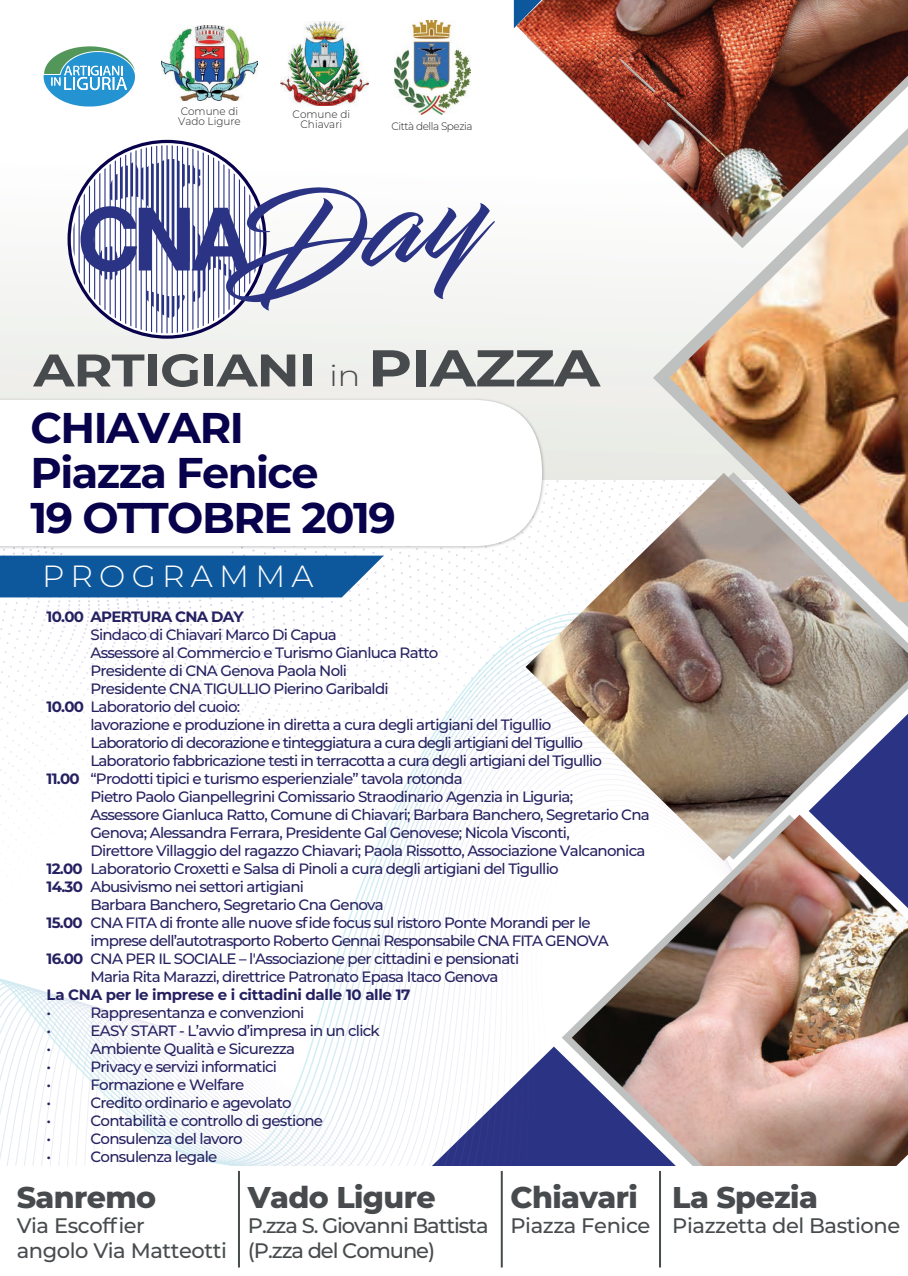
<style>
.page{position:relative;width:908px;height:1276px;background:#fff}
.page>*{position:absolute;margin:0;border:0;box-sizing:border-box;transform-origin:0 0}
.t1{font:700 45.6px "Montserrat";letter-spacing:-.02em;color:#484b4d;scale:1.17 1}
.t2{font:700 43px/45px "Montserrat";letter-spacing:-.035em;color:#08014c}
.t3{font:300 30.6px "Montserrat";letter-spacing:.2em;color:#fff}
.t4{font:800 30px "Montserrat";letter-spacing:-.02em;color:#484b4d}
.t5{font:500 21px/25.2px "Montserrat";letter-spacing:-.02em;color:#484b4d}
.t6{font:500 21px/25.2px "Montserrat";letter-spacing:-.05em;color:#484b4d}
.t7{font:500 15px "Montserrat";letter-spacing:-.05em;color:#252161}
.t8{font:500 15px "Montserrat";letter-spacing:-.07em;color:#252161}
.t9{font:700 15px "Montserrat";letter-spacing:-.02em;color:#252161}
.t10{font:700 15px "Montserrat";letter-spacing:-.05em;color:#252161}
.t11{font:300 10.8px/10.1px "Montserrat";color:#231f20;scale:.96 1}
.t12{font:300 10.8px "Montserrat";letter-spacing:-.04em;color:#231f20;scale:.96 1}
.s1{font-weight:300;font-size:29.3px}
.s2{font-size:51.7px}
.s3{font-weight:700}
</style>
<div class="page">
<div style="left:0;top:0;width:907px;height:480px;background:#f6f7f6"></div>
<svg style="left:0;top:836px;width:561px;height:329px"></svg>
<img style="left:0;top:396px;width:546px;height:155px">
<div style="left:0;top:400px;width:542px;height:146px;background:#fff"></div>
<svg style="left:73px;top:145px;width:422px;height:188px"></svg>
<svg style="left:652px;top:362px;width:17px;height:110px;fill:#ebece7"></svg>
<img style="left:669px;top:248px;width:238px;height:224px">
<img style="left:525px;top:473px;width:382px;height:388px">
<svg style="left:731px;top:237px;width:176px;height:11px"></svg>
<svg style="left:0;top:555px;width:383px;height:42px;background:#1d63a2"></svg>
<svg style="left:513px;top:0;width:13px;height:28px"></svg>
<img style="left:571px;top:814px;width:336px;height:351px">
<img style="left:526px;top:0;width:381px;height:237px">
<svg style="left:44px;top:46px;width:91px;height:60px"></svg>
<img style="left:394px;top:20px;width:76px;height:94px">
<img style="left:161px;top:25px;width:96px;height:76px">
<img style="left:281px;top:22px;width:87px;height:83px">
<hr style="left:238px;top:1171px;width:2px;height:96px;background:#484b4d">
<hr style="left:500px;top:1171px;width:2px;height:96px;background:#484b4d">
<hr style="left:658px;top:1171px;width:2px;height:96px;background:#484b4d">
<p class="t11" style="left:178px;top:105px;width:67px">Comune di<br>Vado Ligure</p>
<p class="t11" style="left:292px;top:109px;width:61px;text-align:center">Comune di<br>Chiavari</p>
<p class="t12" style="left:391px;top:118px;width:86px">Città della Spezia</p>
<h1 class="t1" style="left:33px;top:337px;width:485px">ARTIGIANI <span class="s1">in</span> <span class="s2">PIAZZA</span></h1>
<h2 class="t2" style="left:30px;top:403px;width:366px">CHIAVARI<br>Piazza Fenice<br>19 OTTOBRE 2019</h2>
<h3 class="t3" style="left:42px;top:556px;width:273px">PROGRAMMA</h3>
<p class="t10" style="left:47px;top:606px;width:198px">10.00 APERTURA CNA DAY</p>
<p class="t7" style="left:90px;top:624px;width:248px">Sindaco di Chiavari Marco Di Capua</p>
<p class="t7" style="left:90px;top:642px;width:349px">Assessore al Commercio e Turismo Gianluca Ratto</p>
<p class="t7" style="left:90px;top:660px;width:258px">Presidente di CNA Genova Paola Noli</p>
<p class="t7" style="left:90px;top:678px;width:299px">Presidente CNA TIGULLIO Pierino Garibaldi</p>
<p class="t7" style="left:47px;top:696px;width:195px"><span class="s3">10.00</span> Laboratorio del cuoio:</p>
<p class="t7" style="left:90px;top:714px;width:462px">lavorazione e produzione in diretta a cura degli artigiani del Tigullio</p>
<p class="t8" style="left:90px;top:732px;width:494px">Laboratorio di decorazione e tinteggiatura a cura degli artigiani del Tigullio</p>
<p class="t7" style="left:90px;top:750px;width:513px">Laboratorio fabbricazione testi in terracotta a cura degli artigiani del Tigullio</p>
<p class="t7" style="left:47px;top:768px;width:417px"><span class="s3">11.00</span> “Prodotti tipici e turismo esperienziale” tavola rotonda</p>
<p class="t7" style="left:90px;top:786px;width:484px">Pietro Paolo Gianpellegrini Comissario Straodinario Agenzia in Liguria;</p>
<p class="t7" style="left:90px;top:804px;width:560px">Assessore Gianluca Ratto, Comune di Chiavari; Barbara Banchero, Segretario Cna</p>
<p class="t7" style="left:90px;top:822px;width:480px">Genova; Alessandra Ferrara, Presidente Gal Genovese; Nicola Visconti,</p>
<p class="t7" style="left:90px;top:840px;width:556px">Direttore Villaggio del ragazzo Chiavari; Paola Rissotto, Associazione Valcanonica</p>
<p class="t7" style="left:47px;top:858px;width:513px"><span class="s3">12.00</span> Laboratorio Croxetti e Salsa di Pinoli a cura degli artigiani del Tigullio</p>
<p class="t7" style="left:47px;top:876px;width:259px"><span class="s3">14.30</span> Abusivismo nei settori artigiani</p>
<p class="t7" style="left:90px;top:894px;width:295px">Barbara Banchero, Segretario Cna Genova</p>
<p class="t7" style="left:47px;top:912px;width:545px"><span class="s3">15.00</span> CNA FITA di fronte alle nuove sfide focus sul ristoro Ponte Morandi per le</p>
<p class="t7" style="left:90px;top:930px;width:519px">imprese dell’autotrasporto Roberto Gennai Responsabile CNA FITA GENOVA</p>
<p class="t7" style="left:47px;top:948px;width:474px"><span class="s3">16.00</span> CNA PER IL SOCIALE – l'Associazione per cittadini e pensionati</p>
<p class="t7" style="left:90px;top:966px;width:409px">Maria Rita Marazzi, direttrice Patronato Epasa Itaco Genova</p>
<p class="t9" style="left:47px;top:984px;width:365px">La CNA per le imprese e i cittadini dalle 10 alle 17</p>
<p class="t7" style="left:47px;top:1002px;width:6px">•</p>
<p class="t7" style="left:90px;top:1002px;width:215px">Rappresentanza e convenzioni</p>
<p class="t7" style="left:47px;top:1020px;width:6px">•</p>
<p class="t7" style="left:90px;top:1020px;width:291px">EASY START - L’avvio d’impresa in un click</p>
<p class="t7" style="left:47px;top:1038px;width:6px">•</p>
<p class="t7" style="left:90px;top:1038px;width:206px">Ambiente Qualità e Sicurezza</p>
<p class="t7" style="left:47px;top:1056px;width:6px">•</p>
<p class="t7" style="left:90px;top:1056px;width:188px">Privacy e servizi informatici</p>
<p class="t7" style="left:47px;top:1074px;width:6px">•</p>
<p class="t7" style="left:90px;top:1074px;width:155px">Formazione e Welfare</p>
<p class="t7" style="left:47px;top:1092px;width:6px">•</p>
<p class="t7" style="left:90px;top:1092px;width:203px">Credito ordinario e agevolato</p>
<p class="t7" style="left:47px;top:1110px;width:6px">•</p>
<p class="t7" style="left:90px;top:1110px;width:234px">Contabilità e controllo di gestione</p>
<p class="t7" style="left:47px;top:1128px;width:6px">•</p>
<p class="t7" style="left:90px;top:1128px;width:154px">Consulenza del lavoro</p>
<p class="t7" style="left:47px;top:1146px;width:6px">•</p>
<p class="t7" style="left:90px;top:1146px;width:128px">Consulenza legale</p>
<h3 class="t4" style="left:17px;top:1175px;width:141px">Sanremo</h3>
<h3 class="t5" style="left:17px;top:1212px;width:211px">Via Escoffier<br>angolo Via Matteotti</h3>
<h3 class="t4" style="left:248px;top:1175px;width:189px">Vado Ligure</h3>
<h3 class="t6" style="left:248px;top:1212px;width:242px">P.zza S. Giovanni Battista (P.zza del Comune)</h3>
<h3 class="t4" style="left:510px;top:1175px;width:129px">Chiavari</h3>
<h3 class="t5" style="left:510px;top:1212px;width:141px">Piazza Fenice</h3>
<h3 class="t4" style="left:672px;top:1175px;width:147px">La Spezia</h3>
<h3 class="t5" style="left:672px;top:1212px;width:229px">Piazzetta del Bastione</h3>
</div>
